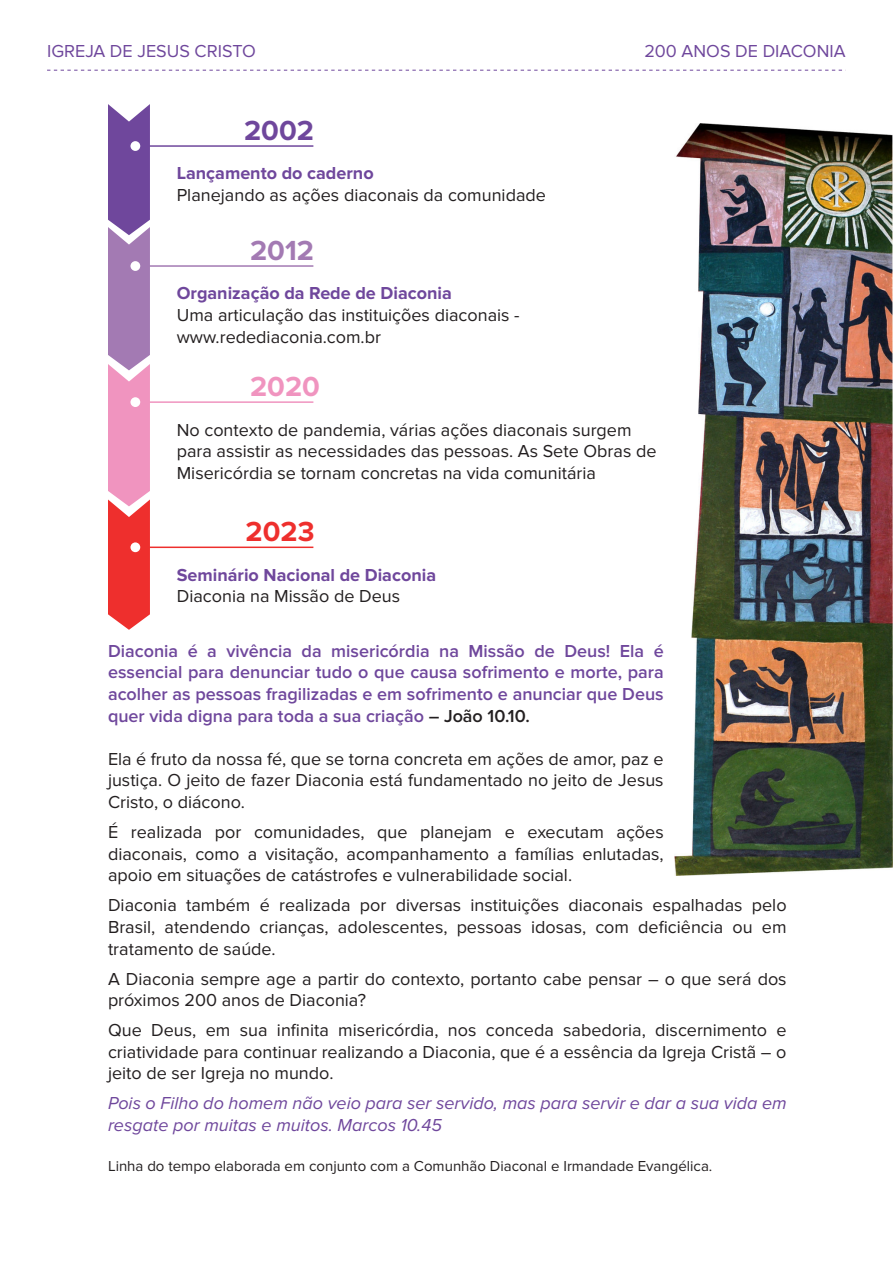
<style>
.page{position:relative;width:893px;height:1263px;background:#fff}
.page>*{position:absolute;margin:0;border:0;box-sizing:border-box;transform-origin:0 0}
.t1{font:700 28.65px "Proxima Nova";color:#6f479c}
.t2{font:700 28.65px "Proxima Nova";color:#a37ab3}
.t3{font:700 28.65px "Proxima Nova";color:#f094bf}
.t4{font:700 28.65px "Proxima Nova";color:#ee2f2d}
.t5{font:18px/21.6px "Proxima Nova";color:#231f20;text-align:justify}
.t6{font:600 18px/21.6px "Proxima Nova";color:#6f479c;text-align:justify}
.t7{font:italic 18px/21.6px "Proxima Nova";color:#6f479c}
.t8{font:700 18px "Proxima Nova";color:#6f479c}
.t9{font:18px "Proxima Nova";color:#6f479c}
.t10{font:15px "Proxima Nova";color:#231f20}
.s1{color:#231f20}
</style>
<div class="page">
<svg style="left:47px;top:70px;width:799px;height:1px"></svg>
<hr style="left:135px;top:145px;width:178px;height:2px;background:#6f479c">
<hr style="left:135px;top:265px;width:178px;height:2px;background:#a37ab3">
<hr style="left:135px;top:401px;width:178px;height:2px;background:#f094bf">
<hr style="left:135px;top:546px;width:178px;height:2px;background:#ee2f2d">
<svg style="left:108px;top:104px;width:42px;height:526px;background:#c3729b"></svg>
<img style="left:674px;top:123px;width:219px;height:753px">
<p class="t9" style="left:47px;top:41px;width:210px">IGREJA DE JESUS CRISTO</p>
<p class="t9" style="left:644px;top:41px;width:203px">200 ANOS DE DIACONIA</p>
<h1 class="t1" style="left:244px;top:115px;width:71px">2002</h1>
<p class="t8" style="left:177px;top:164px;width:198px">Lançamento do caderno</p>
<p class="t5" style="left:177px;top:184px;width:371px">Planejando as ações diaconais da comunidade</p>
<h1 class="t2" style="left:250px;top:235px;width:65px">2012</h1>
<p class="t8" style="left:177px;top:284px;width:277px">Organização da Rede de Diaconia</p>
<p class="t5" style="left:177px;top:304px;width:344px">Uma articulação das instituições diaconais - www.redediaconia.com.br</p>
<h1 class="t3" style="left:250px;top:371px;width:71px">2020</h1>
<p class="t5" style="left:177px;top:419px;width:481px;text-align:left">No contexto de pandemia, várias ações diaconais surgem para assistir as necessidades das pessoas. As Sete Obras de<br>Misericórdia se tornam concretas na vida comunitária</p>
<h1 class="t4" style="left:246px;top:516px;width:70px">2023</h1>
<p class="t8" style="left:177px;top:565px;width:261px">Seminário Nacional de Diaconia</p>
<p class="t5" style="left:177px;top:585px;width:225px">Diaconia na Missão de Deus</p>
<p class="t6" style="left:108px;top:641px;width:557px">Diaconia é a vivência da misericórdia na Missão de Deus! Ela é essencial para denunciar tudo o que causa sofrimento e morte, para acolher as pessoas fragilizadas e em sofrimento e anunciar que Deus quer vida digna para toda a sua criação <span class="s1">– João 10.10.</span></p>
<p class="t5" style="left:108px;top:748px;width:557px">Ela é fruto da nossa fé, que se torna concreta em ações de amor, paz e justiça. O jeito de fazer Diaconia está fundamentado no jeito de Jesus Cristo, o diácono.</p>
<p class="t5" style="left:108px;top:821px;width:557px">É realizada por comunidades, que planejam e executam ações diaconais, como a visitação, acompanhamento a famílias enlutadas, apoio em situações de catástrofes e vulnerabilidade social.</p>
<p class="t5" style="left:108px;top:894px;width:680px">Diaconia também é realizada por diversas instituições diaconais espalhadas pelo Brasil, atendendo crianças, adolescentes, pessoas idosas, com deficiência ou em tratamento de saúde.</p>
<p class="t5" style="left:108px;top:968px;width:680px">A Diaconia sempre age a partir do contexto, portanto cabe pensar – o que será dos próximos 200 anos de Diaconia?</p>
<p class="t5" style="left:108px;top:1019px;width:680px">Que Deus, em sua infinita misericórdia, nos conceda sabedoria, discernimento e criatividade para continuar realizando a Diaconia, que é a essência da Igreja Cristã – o jeito de ser Igreja no mundo.</p>
<p class="t7" style="left:108px;top:1093px;width:680px">Pois o Filho do homem não veio para ser servido, mas para servir e dar a sua vida em resgate por muitas e muitos. Marcos 10.45</p>
<p class="t10" style="left:108px;top:1157px;width:606px">Linha do tempo elaborada em conjunto com a Comunhão Diaconal e Irmandade Evangélica.</p>
</div>
